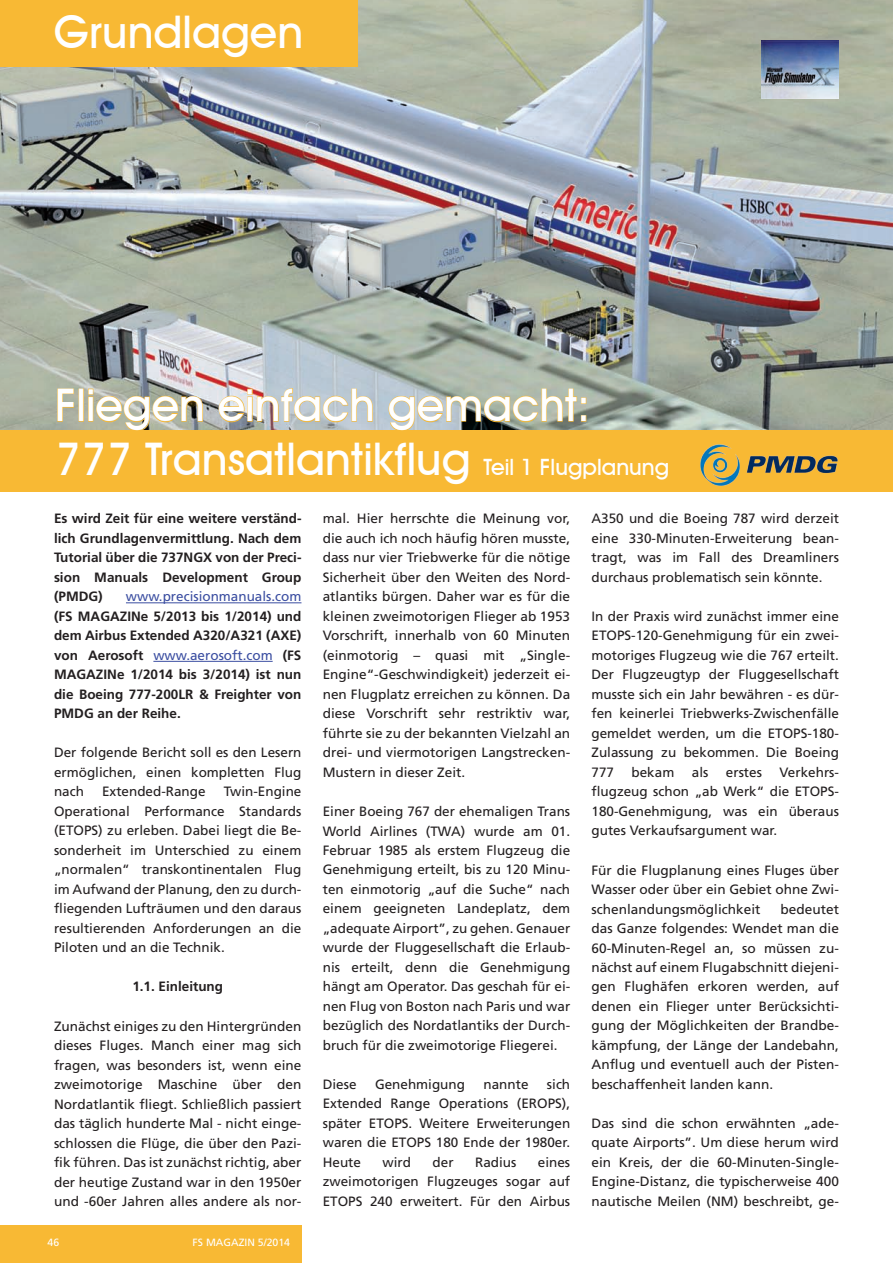
<style>
.page{position:relative;width:893px;height:1263px;background:#fff}
.page>*{position:absolute;margin:0;border:0;box-sizing:border-box;transform-origin:0 0}
.t1{font:500 45px/54px "Avant Garde IT Cby BT";color:#fff}
.t2{font:13.5px/19.5px "Frutiger LT";color:#231f20;text-align:justify}
.t3{font:700 13.5px/19.5px "Frutiger LT";color:#231f20;text-align:justify}
.t4{font:13.5px "Frutiger LT";color:#3b4ea1}
.t5{font:10.5px "Frutiger LT";color:#fff}
.s1{font-size:22.5px}
.s2{font-weight:400;color:#3b4ea1}
.s3{font-size:12px}
</style>
<div class="page">
<div style="left:0;top:1226px;width:302px;height:37px;background:#f8b934"></div>
<hr style="left:126px;top:602px;width:175px;height:1px;background:#3b4ea1">
<hr style="left:153px;top:661px;width:120px;height:1px;background:#3b4ea1">
<img style="left:0;top:0;width:893px;height:430px">
<div style="left:0;top:0;width:357px;height:67px;background:#f8b934"></div>
<div style="left:0;top:430px;width:893px;height:61px;background:#f8b934"></div>
<svg style="left:57px;top:388px;width:17px;height:34px"></svg>
<div style="left:79px;top:389px;width:4px;height:32px;border:1px solid #f8b934"></div>
<img style="left:89px;top:389px;width:114px;height:41px">
<img style="left:218px;top:388px;width:155px;height:35px">
<svg style="left:388px;top:388px;width:198px;height:42px;background:#a8aa96"></svg>
<img style="left:700px;top:444px;width:138px;height:42px">
<img style="left:762px;top:40px;width:77px;height:58px">
<h1 class="t1" style="left:54px;top:5px;width:251px">Grundlagen</h1>
<h1 class="t1" style="left:55px;top:378px;width:616px">Fliegen einfach gemacht:<br>777 Transatlantikflug <span class="s1">Teil 1 Flugplanung</span></h1>
<p class="t3" style="left:54px;top:509px;width:249px">Es wird Zeit für eine weitere verständ&shy;lich Grundlagenvermittlung. Nach dem Tutorial über die 737NGX von der Preci&shy;sion Manuals Development Group (PMDG)</p>
<p class="t4" style="left:126px;top:589px;width:177px">www.precisionmanuals.com</p>
<p class="t3" style="left:54px;top:606px;width:249px">(FS MAGAZINe 5/2013 bis 1/2014) und dem Airbus Extended A320/A321 (AXE) von Aerosoft <span class="s2">www.aerosoft.com</span> (FS MAGAZINe 1/2014 bis 3/2014) ist nun die Boeing 777-200LR &amp; Freighter von PMDG an der Reihe.</p>
<p class="t2" style="left:54px;top:743px;width:249px">Der folgende Bericht soll es den Lesern ermöglichen, einen kompletten Flug nach</p>
<p class="t2" style="left:102px;top:782px;width:105px">Extended-Range</p>
<p class="t2" style="left:54px;top:782px;width:249px;text-indent:170px">Twin-Engine Operational Performance Standards (ETOPS) zu erleben. Dabei liegt die Be&shy;sonderheit im Unterschied zu einem „normalen“ transkontinentalen Flug im Aufwand der Planung, den zu durch&shy;fliegenden Lufträumen und den daraus resultierenden Anforderungen an die Piloten und an die Technik.</p>
<p class="t3" style="left:132px;top:977px;width:92px">1.1. Einleitung</p>
<p class="t2" style="left:54px;top:1016px;width:249px">Zunächst einiges zu den Hintergründen dieses Fluges. Manch einer mag sich fragen, was besonders ist, wenn eine zweimotorige Maschine über den Nordatlantik fliegt. Schließlich passiert das täglich hunderte Mal - nicht einge&shy;schlossen die Flüge, die über den Pazi&shy;fik führen. Das ist zunächst richtig, aber der heutige Zustand war in den 1950er und -60er Jahren alles andere als nor-</p>
<p class="t5" style="left:48px;top:1236px;width:18px">46<span class="s3">38</span></p>
<p class="t5" style="left:193px;top:1236px;width:99px">FS MAGAZIN 5/2014</p>
<p class="t2" style="left:323px;top:509px;width:249px">mal. Hier herrschte die Meinung vor, die auch ich noch häufig hören musste, dass nur vier Triebwerke für die nötige Sicherheit über den Weiten des Nord&shy;atlantiks bürgen. Daher war es für die kleinen zweimotorigen Flieger ab 1953<br>Vorschrift, innerhalb von 60 Minuten (einmotorig – quasi mit „Single-Engine“-Geschwindigkeit) jederzeit ei&shy;nen Flugplatz erreichen zu können. Da diese Vorschrift sehr restriktiv war, führte sie zu der bekannten Vielzahl an drei- und viermotorigen Langstrecken-Mustern in dieser Zeit.</p>
<p class="t2" style="left:323px;top:802px;width:249px">Einer Boeing 767 der ehemaligen Trans World Airlines (TWA) wurde am 01.<br>Februar 1985 als erstem Flugzeug die Genehmigung erteilt, bis zu 120 Minu&shy;ten einmotorig „auf die Suche“ nach einem geeigneten Landeplatz, dem „adequate Airport”, zu gehen. Genauer wurde der Fluggesellschaft die Erlaub&shy;nis erteilt, denn die Genehmigung hängt am Operator. Das geschah für ei&shy;nen Flug von Boston nach Paris und war bezüglich des Nordatlantiks der Durch&shy;bruch für die zweimotorige Fliegerei.</p>
<p class="t2" style="left:323px;top:1074px;width:35px">Diese</p>
<p class="t2" style="left:375px;top:1074px;width:92px">Genehmigung</p>
<p class="t2" style="left:483px;top:1074px;width:47px">nannte</p>
<p class="t2" style="left:323px;top:1074px;width:249px;text-indent:224px">sich Extended Range Operations (EROPS), später ETOPS. Weitere Erweiterungen waren die ETOPS 180 Ende der 1980er.<br>Heute</p>
<p class="t2" style="left:383px;top:1152px;width:30px">wird</p>
<p class="t2" style="left:433px;top:1152px;width:23px">der</p>
<p class="t2" style="left:475px;top:1152px;width:43px">Radius</p>
<p class="t2" style="left:323px;top:1152px;width:249px;text-indent:215px">eines zweimotorigen Flugzeuges sogar auf ETOPS 240 erweitert. Für den Airbus</p>
<p class="t2" style="left:591px;top:509px;width:249px">A350 und die Boeing 787 wird derzeit eine 330-Minuten-Erweiterung bean&shy;tragt, was im Fall des Dreamliners durchaus problematisch sein könnte.</p>
<p class="t2" style="left:591px;top:606px;width:249px">In der Praxis wird zunächst immer eine ETOPS-120-Genehmigung für ein zwei&shy;motoriges Flugzeug wie die 767 erteilt.<br>Der Flugzeugtyp der Fluggesellschaft musste sich ein Jahr bewähren - es dür&shy;fen keinerlei Triebwerks-Zwischenfälle gemeldet werden, um die ETOPS-180- Zulassung zu bekommen. Die Boeing 777</p>
<p class="t2" style="left:591px;top:762px;width:249px;text-indent:188px">Verkehrs&shy;flugzeug schon „ab Werk“ die ETOPS-180-Genehmigung, was ein überaus gutes Verkaufsargument war.</p>
<p class="t2" style="left:591px;top:860px;width:249px">Für die Flugplanung eines Fluges über Wasser oder über ein Gebiet ohne Zwi&shy;schenlandungsmöglichkeit</p>
<p class="t2" style="left:632px;top:762px;width:44px">bekam</p>
<p class="t2" style="left:692px;top:762px;width:18px">als</p>
<p class="t2" style="left:726px;top:762px;width:38px">erstes</p>
<p class="t2" style="left:591px;top:899px;width:249px;text-indent:189px">bedeutet das Ganze folgendes: Wendet man die 60-Minuten-Regel an, so müssen zu&shy;nächst auf einem Flugabschnitt diejeni&shy;gen Flughäfen erkoren werden, auf denen ein Flieger unter Berücksichti&shy;gung der Möglichkeiten der Brandbe&shy;kämpfung, der Länge der Landebahn, Anflug und eventuell auch der Pisten&shy;beschaffenheit landen kann.</p>
<p class="t2" style="left:591px;top:1113px;width:249px">Das sind die schon erwähnten „ade&shy;quate Airports”. Um diese herum wird ein Kreis, der die 60-Minuten-Single-Engine-Distanz, die typischerweise 400 nautische Meilen (NM) beschreibt, ge-</p>
</div>
